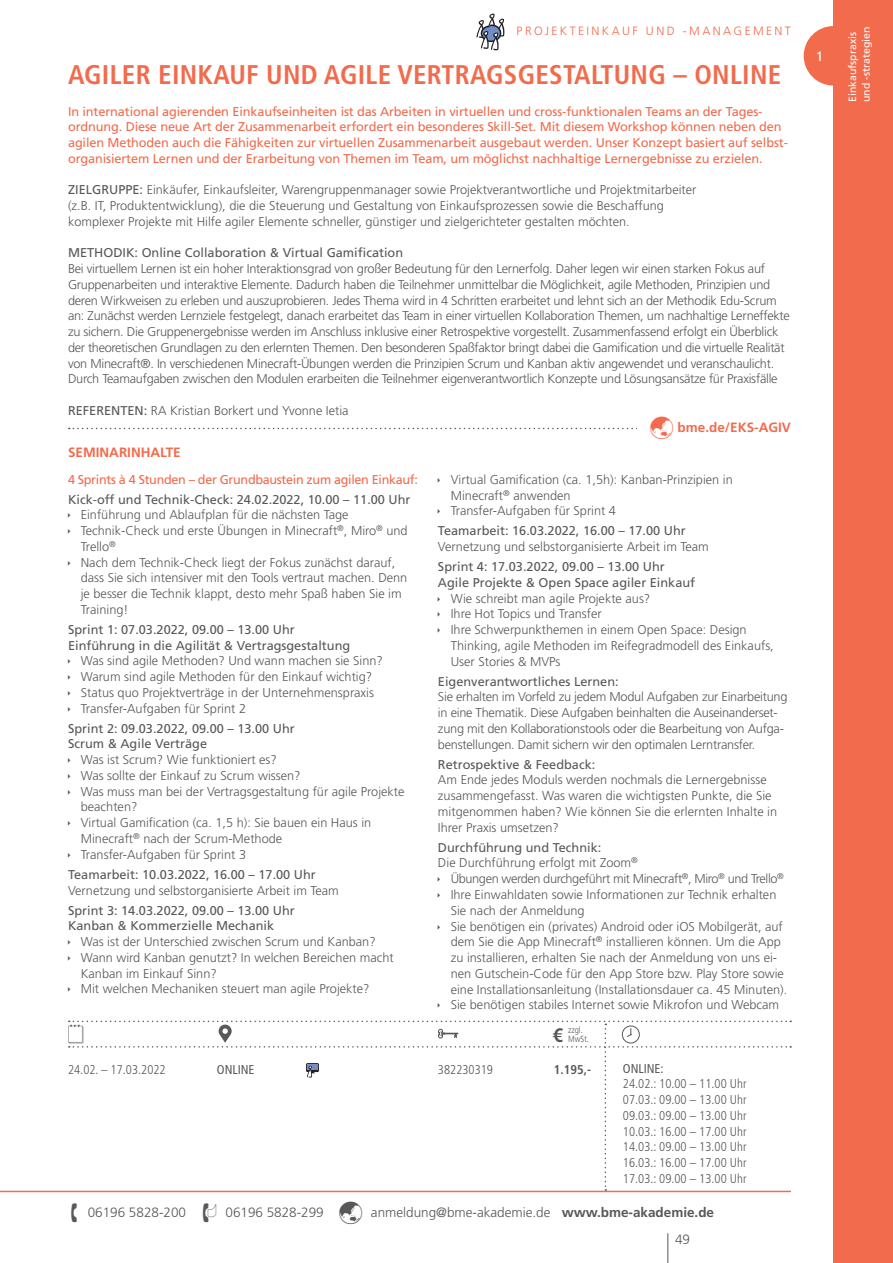
<style>
.page{position:relative;width:893px;height:1263px;background:#fff}
.page>*{position:absolute;margin:0;border:0;box-sizing:border-box;transform-origin:0 0}
.t1{font:700 condensed 27px "Frutiger LT Std";letter-spacing:.01em;color:#f26b4d}
.t2{font:700 condensed 19.5px "Frutiger LT Std";color:#57585a}
.t3{font:300 13.5px/27px "Frutiger LT Std";color:#57585a}
.t4{font:700 13.5px "Frutiger LT Std";color:#f26b4d}
.t5{font:13.5px "Frutiger LT Std";color:#fff}
.t6{font:300 12.75px/15.8px "Frutiger LT Std";color:#57585a}
.t7{font:300 12.75px/15.8px "Frutiger LT Std";letter-spacing:-.02em;color:#57585a}
.t8{font:12.75px/15.8px "Frutiger LT Std";letter-spacing:-.01em;color:#f26b4d}
.t9{font:12.75px "Frutiger LT Std";color:#57585a}
.t10{font:300 condensed 12.75px/15.8px "Frutiger LT Std";color:#57585a}
.t11{font:300 12.75px "Frutiger LT Std";letter-spacing:-.03em;color:#57585a}
.t12{font:700 condensed 12.75px "Frutiger LT Std";color:#57585a}
.t13{font:condensed 12.75px "Frutiger LT Std";color:#57585a}
.t14{font:300 12px "Frutiger LT Std";letter-spacing:.2em;color:#f26b4d}
.t15{font:10.5px/13.5px "Frutiger LT Std";color:#fff}
.t16{font:300 condensed 9px/9px "Frutiger LT Std";color:#57585a}
.s1{font-weight:400}
.s2{color:#57585a}
.s3{font-weight:700}
</style>
<div class="page">
<hr style="left:0;top:1191px;width:791px;height:1px;background:#f26b4d">
<hr style="left:667px;top:1233px;width:1px;height:30px;background:#57585a">
<div style="left:804px;top:26px;width:59px;height:60px;background:#f26b4d;border-radius:50%"></div>
<div style="left:833px;top:0;width:60px;height:1263px;background:#f26b4d"></div>
<svg style="left:476px;top:13px;width:28px;height:37px"></svg>
<svg style="left:68px;top:1020px;width:723px;height:171px"></svg>
<svg style="left:69px;top:427px;width:568px;height:3px"></svg>
<p class="t14" style="left:517px;top:24px;width:276px">PROJEKTEINKAUF UND -MANAGEMENT</p>
<p class="t1" style="left:68px;top:59px;width:715px">AGILER EINKAUF UND AGILE VERTRAGSGESTALTUNG – ONLINE</p>
<p class="t8" style="left:68px;top:103px;width:720px">In international agierenden Einkaufseinheiten ist das Arbeiten in virtuellen und cross-funktionalen Teams an der Tages&shy;ordnung. Diese neue Art der Zusammenarbeit erfordert ein besonderes Skill-Set. Mit diesem Workshop können neben den agilen Methoden auch die Fähigkeiten zur virtuellen Zusammenarbeit ausgebaut werden. Unser Konzept basiert auf selbst&shy;organisiertem Lernen und der Erarbeitung von Themen im Team, um möglichst nachhaltige Lernergebnisse zu erzielen.</p>
<p class="t6" style="left:68px;top:182px;width:630px"><span class="s1">ZIELGRUPPE:</span> Einkäufer, Einkaufsleiter, Warengruppenmanager sowie Projektverantwortliche und Projektmitarbeiter (z.B. IT, Produktentwicklung), die die Steuerung und Gestaltung von Einkaufsprozessen sowie die Beschaffung komplexer Projekte mit Hilfe agiler Elemente schneller, günstiger und zielgerichteter gestalten möchten.</p>
<p class="t7" style="left:68px;top:245px;width:723px"><span class="s1">METHODIK: Online Collaboration &amp; Virtual Gamification<br></span>Bei virtuellem Lernen ist ein hoher Interaktionsgrad von großer Bedeutung für den Lernerfolg. Daher legen wir einen starken Fokus auf Gruppenarbeiten und interaktive Elemente. Dadurch haben die Teilnehmer unmittelbar die Möglichkeit, agile Methoden, Prinzipien und deren Wirkweisen zu erleben und auszuprobieren. Jedes Thema wird in 4 Schritten erarbeitet und lehnt sich an der Methodik Edu-Scrum an: Zunächst werden Lernziele festgelegt, danach erarbeitet das Team in einer virtuellen Kollaboration Themen, um nachhaltige Lerneffekte zu sichern. Die Gruppenergebnisse werden im Anschluss inklusive einer Retrospektive vorgestellt. Zusammenfassend erfolgt ein Überblick der theoretischen Grundlagen zu den erlernten Themen. Den besonderen Spaßfaktor bringt dabei die Gamification und die virtuelle Realität von Minecraft®. In verschiedenen Minecraft-Übungen werden die Prinzipien Scrum und Kanban aktiv angewendet und veranschaulicht.<br>Durch Teamaufgaben zwischen den Modulen erarbeiten die Teilnehmer eigenverantwortlich Konzepte und Lösungsansätze für Praxisfälle</p>
<p class="t6" style="left:68px;top:403px;width:282px"><span class="s1">REFERENTEN:</span> RA Kristian Borkert und Yvonne Ietia</p>
<p class="t4" style="left:678px;top:419px;width:115px">bme.de/EKS-AGIV</p>
<p class="t4" style="left:68px;top:444px;width:114px">SEMINARINHALTE</p>
<p class="t8" style="left:68px;top:469px;width:352px;line-height:20px">4 Sprints à 4 Stunden – der Grundbaustein zum agilen Einkauf:<br><span class="s2">Kick-off und Technik-Check: 24.02.2022, 10.00 – 11.00 Uhr</span></p>
<p class="t6" style="left:81px;top:507px;width:328px">Einführung und Ablaufplan für die nächsten Tage Technik-Check und erste Übungen in Minecraft<sup>®</sup>, Miro<sup>®</sup> und Trello<sup>®<br></sup>Nach dem Technik-Check liegt der Fokus zunächst darauf, dass Sie sich intensiver mit den Tools vertraut machen. Denn je besser die Technik klappt, desto mehr Spaß haben Sie im Training!</p>
<p class="t9" style="left:68px;top:622px;width:228px">Sprint 1: 07.03.2022, 09.00 – 13.00 Uhr</p>
<p class="t9" style="left:68px;top:638px;width:284px">Einführung in die Agilität &amp; Vertragsgestaltung</p>
<p class="t6" style="left:81px;top:653px;width:304px">Was sind agile Methoden? Und wann machen sie Sinn?</p>
<p class="t6" style="left:81px;top:669px;width:293px">Warum sind agile Methoden für den Einkauf wichtig?</p>
<p class="t6" style="left:81px;top:685px;width:295px">Status quo Projektverträge in der Unternehmenspraxis</p>
<p class="t6" style="left:81px;top:701px;width:167px">Transfer-Aufgaben für Sprint 2</p>
<p class="t9" style="left:68px;top:721px;width:228px">Sprint 2: 09.03.2022, 09.00 – 13.00 Uhr</p>
<p class="t9" style="left:68px;top:736px;width:141px">Scrum &amp; Agile Verträge</p>
<p class="t6" style="left:81px;top:752px;width:198px">Was ist Scrum? Wie funktioniert es?</p>
<p class="t6" style="left:81px;top:768px;width:221px">Was sollte der Einkauf zu Scrum wissen?</p>
<p class="t6" style="left:81px;top:784px;width:325px">Was muss man bei der Vertragsgestaltung für agile Projekte</p>
<p class="t6" style="left:81px;top:799px;width:58px">beachten?</p>
<p class="t6" style="left:81px;top:815px;width:292px">Virtual Gamification (ca. 1,5 h): Sie bauen ein Haus in</p>
<p class="t6" style="left:81px;top:831px;width:203px">Minecraft<sup>®</sup> nach der Scrum-Methode</p>
<p class="t6" style="left:81px;top:847px;width:167px">Transfer-Aufgaben für Sprint 3</p>
<p class="t6" style="left:68px;top:867px;width:272px"><span class="s1">Teamarbeit: 10.03.2022, 16.00 – 17.00 Uhr<br></span>Vernetzung und selbstorganisierte Arbeit im Team</p>
<p class="t9" style="left:68px;top:902px;width:228px">Sprint 3: 14.03.2022, 09.00 – 13.00 Uhr</p>
<p class="t9" style="left:68px;top:918px;width:208px">Kanban &amp; Kommerzielle Mechanik</p>
<p class="t6" style="left:81px;top:934px;width:296px">Was ist der Unterschied zwischen Scrum und Kanban?</p>
<p class="t6" style="left:81px;top:950px;width:314px">Wann wird Kanban genutzt? In welchen Bereichen macht</p>
<p class="t6" style="left:81px;top:965px;width:138px">Kanban im Einkauf Sinn?</p>
<p class="t6" style="left:81px;top:981px;width:290px">Mit welchen Mechaniken steuert man agile Projekte?</p>
<p class="t6" style="left:451px;top:472px;width:284px">Virtual Gamification (ca. 1,5h): Kanban-Prinzipien in<br>Minecraft<sup>®</sup> anwenden<br>Transfer-Aufgaben für Sprint 4</p>
<p class="t6" style="left:438px;top:523px;width:272px"><span class="s1">Teamarbeit: 16.03.2022, 16.00 – 17.00 Uhr<br></span>Vernetzung und selbstorganisierte Arbeit im Team</p>
<p class="t9" style="left:438px;top:559px;width:228px">Sprint 4: 17.03.2022, 09.00 – 13.00 Uhr</p>
<p class="t9" style="left:438px;top:575px;width:259px">Agile Projekte &amp; Open Space agiler Einkauf</p>
<p class="t6" style="left:451px;top:591px;width:201px">Wie schreibt man agile Projekte aus?</p>
<p class="t6" style="left:451px;top:606px;width:152px">Ihre Hot Topics und Transfer</p>
<p class="t6" style="left:451px;top:622px;width:297px">Ihre Schwerpunkthemen in einem Open Space: Design</p>
<p class="t6" style="left:451px;top:638px;width:325px">Thinking, agile Methoden im Reifegradmodell des Einkaufs,</p>
<p class="t6" style="left:451px;top:654px;width:111px">User Stories &amp; MVPs</p>
<p class="t7" style="left:438px;top:674px;width:351px"><span class="s1">Eigenverantwortliches Lernen:<br></span>Sie erhalten im Vorfeld zu jedem Modul Aufgaben zur Einarbeitung in eine Thematik. Diese Aufgaben beinhalten die Auseinanderset&shy;zung mit den Kollaborationstools oder die Bearbeitung von Aufga&shy;benstellungen. Damit sichern wir den optimalen Lerntransfer.</p>
<p class="t6" style="left:438px;top:757px;width:341px"><span class="s1">Retrospektive &amp; Feedback:<br></span>Am Ende jedes Moduls werden nochmals die Lernergebnisse zusammengefasst. Was waren die wichtigsten Punkte, die Sie mitgenommen haben? Wie können Sie die erlernten Inhalte in Ihrer Praxis umsetzen?</p>
<p class="t9" style="left:438px;top:840px;width:165px">Durchführung und Technik:</p>
<p class="t6" style="left:438px;top:855px;width:201px">Die Durchführung erfolgt mit Zoom<sup>®</sup></p>
<p class="t11" style="left:451px;top:872px;width:335px">Übungen werden durchgeführt mit Minecraft<sup>®</sup>, Miro<sup>®</sup> und Trello<sup>®</sup></p>
<p class="t6" style="left:451px;top:887px;width:327px">Ihre Einwahldaten sowie Informationen zur Technik erhalten</p>
<p class="t6" style="left:451px;top:903px;width:135px">Sie nach der Anmeldung</p>
<p class="t6" style="left:451px;top:918px;width:334px">Sie benötigen ein (privates) Android oder iOS Mobilgerät, auf</p>
<p class="t6" style="left:451px;top:934px;width:332px">dem Sie die App Minecraft<sup>®</sup> installieren können. Um die App</p>
<p class="t6" style="left:451px;top:950px;width:328px">zu installieren, erhalten Sie nach der Anmeldung von uns ei-</p>
<p class="t6" style="left:451px;top:966px;width:335px">nen Gutschein-Code für den App Store bzw. Play Store sowie</p>
<p class="t6" style="left:451px;top:981px;width:338px">eine Installationsanleitung (Installationsdauer ca. 45 Minuten).</p>
<p class="t6" style="left:451px;top:997px;width:330px">Sie benötigen stabiles Internet sowie Mikrofon und Webcam</p>
<p class="t2" style="left:553px;top:1024px;width:12px">€</p>
<p class="t16" style="left:568px;top:1026px;width:22px">zzgl.<br>MwSt.</p>
<p class="t10" style="left:68px;top:1061px;width:99px">24.02. – 17.03.2022</p>
<p class="t13" style="left:217px;top:1062px;width:39px">ONLINE</p>
<p class="t10" style="left:438px;top:1061px;width:57px">382230319</p>
<p class="t12" style="left:554px;top:1062px;width:39px">1.195,-</p>
<p class="t10" style="left:623px;top:1060px;width:125px"><span class="s1">ONLINE:<br></span>24.02.: 10.00 – 11.00 Uhr<br>07.03.: 09.00 – 13.00 Uhr<br>09.03.: 09.00 – 13.00 Uhr<br>10.03.: 16.00 – 17.00 Uhr<br>14.03.: 09.00 – 13.00 Uhr<br>16.03.: 16.00 – 17.00 Uhr<br>17.03.: 09.00 – 13.00 Uhr</p>
<p class="t3" style="left:88px;top:1198px;width:100px">06196 5828-200</p>
<p class="t3" style="left:225px;top:1198px;width:100px">06196 5828-299</p>
<p class="t3" style="left:675px;top:1198px;width:41px;text-indent:-304px">anmeldung@bme-akademie.de <span class="s3">www.bme-akademie.de<br></span>49</p>
<p class="t5" style="left:816px;top:49px;width:9px">1</p>
<p class="t15" style="left:846px;top:102px;width:77px;rotate:-90deg">Einkaufspraxis und -strategien</p>
</div>
